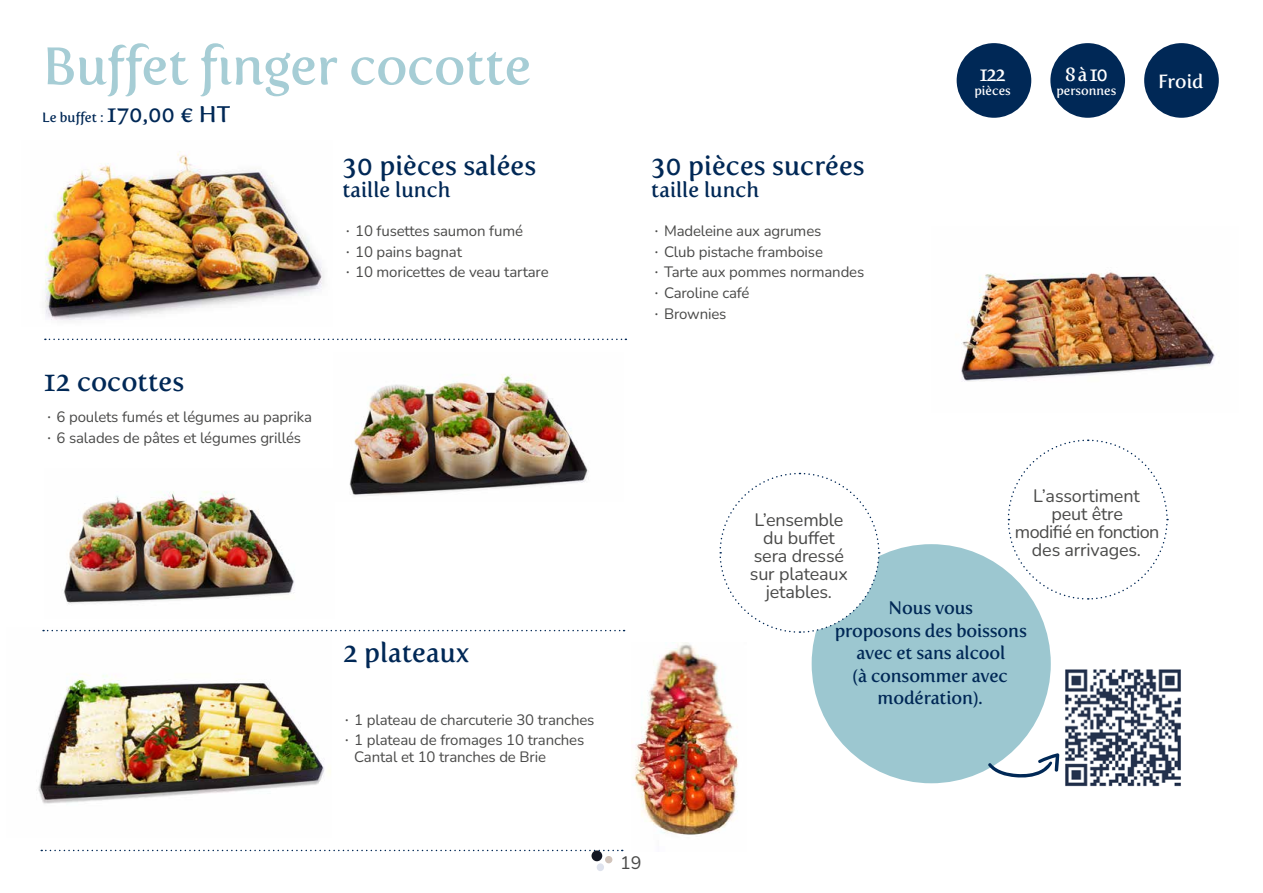
<style>
.page{position:relative;width:1263px;height:893px;background:#fff}
.page>*{position:absolute;margin:0;border:0;box-sizing:border-box;transform-origin:0 0}
.t1{font:52.5px "Fertigo Pro";letter-spacing:-.01em;color:#a6cdd5}
.t2{font:27px "Fertigo Pro";color:#002856}
.t3{font:21px "Fertigo Pro";color:#002856}
.t4{font:19.05px "Fertigo Pro";letter-spacing:-.025em;color:#fff}
.t5{font:200 18px/18px "Nunito";letter-spacing:-.01em;color:#4a4a49;text-align:center}
.t6{font:18px/22.5px "Fertigo Pro";letter-spacing:-.01em;color:#002856;text-align:center}
.t7{font:200 15px/20.7px "Nunito";letter-spacing:-.01em;color:#4a4a49}
.t8{font:13.5px "Fertigo Pro";color:#002856}
.t9{font:12.75px "Fertigo Pro";color:#fff}
.s1{font-size:22.5px}
.s2{font-size:18px}
</style>
<div class="page">
<svg style="left:41px;top:850px;width:582px;height:1px"></svg>
<div style="left:812px;top:544px;width:239px;height:239px;background:#9cc7d0;border-radius:50%"></div>
<img style="left:1059px;top:669px;width:122px;height:118px">
<svg style="left:987px;top:753px;width:72px;height:25px"></svg>
<div style="left:1050px;top:43px;width:75px;height:75px;background:#002856;border-radius:50%"></div>
<div style="left:1144px;top:43px;width:75px;height:75px;background:#002856;border-radius:50%"></div>
<div style="left:957px;top:43px;width:74px;height:75px;background:#002856;border-radius:50%"></div>
<svg style="left:719px;top:472px;width:161px;height:162px"></svg>
<svg style="left:1007px;top:439px;width:161px;height:161px"></svg>
<img style="left:45px;top:151px;width:279px;height:170px">
<img style="left:349px;top:374px;width:240px;height:122px">
<img style="left:633px;top:642px;width:105px;height:193px">
<img style="left:961px;top:272px;width:254px;height:110px">
<img style="left:38px;top:629px;width:293px;height:175px">
<img style="left:63px;top:491px;width:232px;height:113px">
<svg style="left:45px;top:339px;width:581px;height:1px"></svg>
<svg style="left:43px;top:630px;width:581px;height:1px"></svg>
<div style="left:591px;top:850px;width:11px;height:11px;background:#131723;border-radius:50%"></div>
<div style="left:605px;top:856px;width:7px;height:7px;background:#d1c3ba;border-radius:50%"></div>
<div style="left:597px;top:863px;width:7px;height:8px;background:#dee2ed;border-radius:50%"></div>
<h1 class="t1" style="left:43px;top:35px;width:490px">Buffet finger cocotte</h1>
<p class="t8" style="left:42px;top:109px;width:189px">Le buffet : <span class="s1">170,00 € HT</span></p>
<h2 class="t2" style="left:342px;top:150px;width:195px">30 pièces salées</h2>
<h3 class="t3" style="left:342px;top:178px;width:110px">taille lunch</h3>
<p class="t7" style="left:342px;top:220px;width:208px"><span class="s2">∙</span>10 fusettes saumon fumé <span class="s2">∙</span>10 pains bagnat<br><span class="s2">∙</span>10 moricettes de veau tartare</p>
<h2 class="t2" style="left:44px;top:365px;width:142px">12 cocottes</h2>
<p class="t7" style="left:44px;top:406px;width:270px"><span class="s2">∙</span>6 poulets fumés et légumes au paprika <span class="s2">∙</span>6 salades de pâtes et légumes grillés</p>
<h2 class="t2" style="left:343px;top:636px;width:128px">2 plateaux</h2>
<p class="t7" style="left:341px;top:708px;width:254px"><span class="s2">∙</span>1 plateau de charcuterie 30 tranches <span class="s2">∙</span>1 plateau de fromages 10 tranches</p>
<p class="t7" style="left:354px;top:746px;width:193px">Cantal et 10 tranches de Brie</p>
<h2 class="t2" style="left:651px;top:150px;width:215px">30 pièces sucrées</h2>
<h3 class="t3" style="left:651px;top:178px;width:110px">taille lunch</h3>
<p class="t7" style="left:651px;top:220px;width:215px"><span class="s2">∙</span>Madeleine aux agrumes <span class="s2">∙</span>Club pistache framboise <span class="s2">∙</span>Tarte aux pommes normandes <span class="s2">∙</span>Caroline café<br><span class="s2">∙</span>Brownies</p>
<p class="t4" style="left:979px;top:63px;width:28px">122</p>
<p class="t9" style="left:974px;top:83px;width:38px">pièces</p>
<p class="t4" style="left:1065px;top:63px;width:45px">8 à 10</p>
<p class="t9" style="left:1056px;top:83px;width:61px">personnes</p>
<p class="t4" style="left:1158px;top:70px;width:47px">Froid</p>
<p class="t5" style="left:1015px;top:486px;width:146px">L’assortiment peut être<br>modifié en fonction des arrivages.</p>
<p class="t5" style="left:750px;top:510px;width:100px">L’ensemble du buffet sera dressé sur plateaux jetables.</p>
<p class="t6" style="left:835px;top:597px;width:194px">Nous vous<br>proposons des boissons avec et sans alcool<br>(à consommer avec modération).</p>
<p class="t5" style="left:620px;top:853px;width:23px">19</p>
</div>
